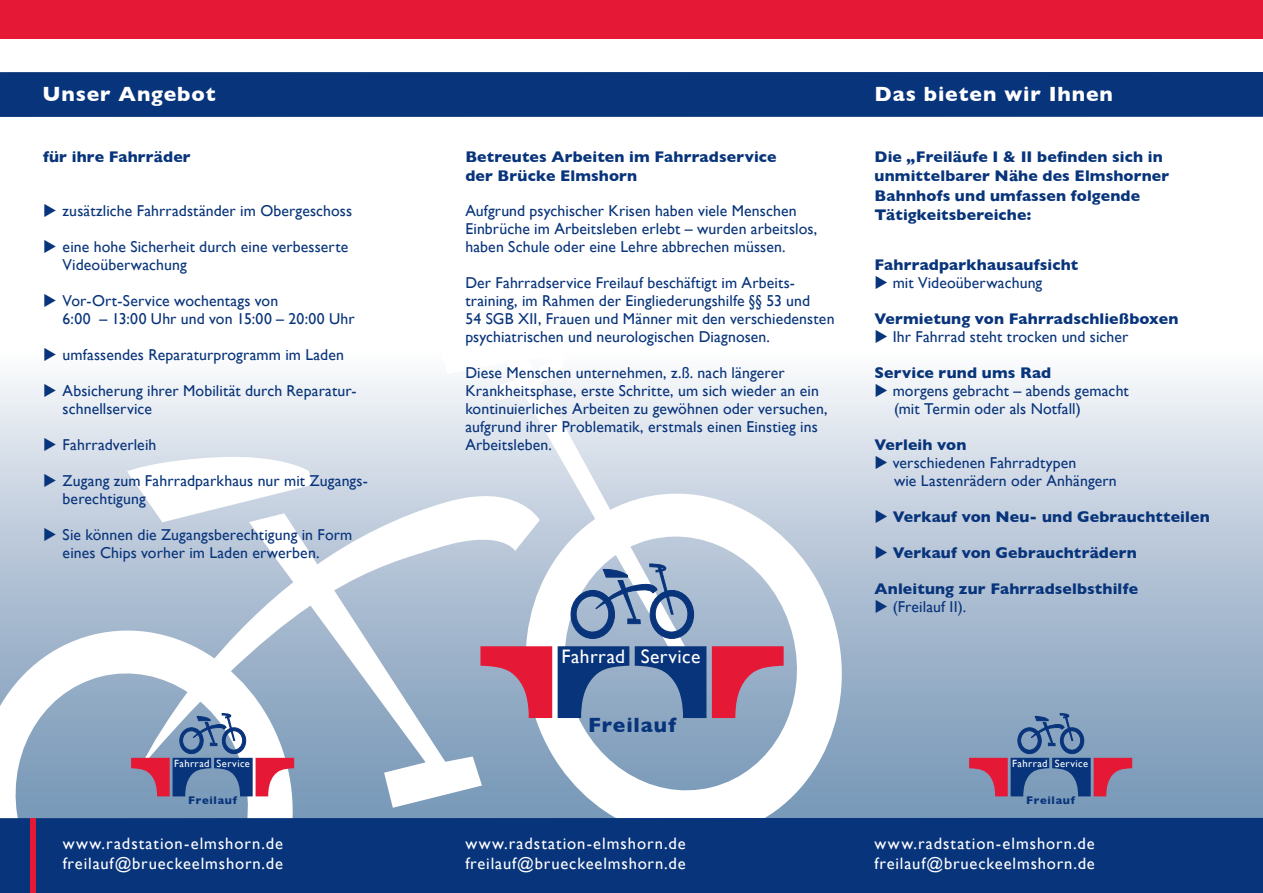
<style>
.page{position:relative;width:1263px;height:893px;background:#fff}
.page>*{position:absolute;margin:0;border:0;box-sizing:border-box;transform-origin:0 0}
.t1{font:700 21px "Gill Sans";letter-spacing:.045em;color:#fff}
.t2{font:700 21px "Gill Sans";letter-spacing:.04em;color:#08347b}
.t3{font:19.5px "Gill Sans";letter-spacing:.02em;color:#fff}
.t4{font:16.5px/19.5px "Gill Sans";letter-spacing:.055em;color:#fff}
.t5{font:15.75px/18px "Gill Sans";letter-spacing:.01em;color:#08347b}
.t6{font:700 15.75px/19.5px "Gill Sans";letter-spacing:.01em;color:#08347b}
.t7{font:700 11.25px "Gill Sans";letter-spacing:.06em;color:#08347b}
.t8{font:10.5px "Gill Sans";letter-spacing:.045em;color:#fff}
</style>
<div class="page">
<svg style="left:0;top:376px;width:1263px;height:442px;background:#beccdb"></svg>
<svg style="left:0;top:615px;width:308px;height:203px"></svg>
<svg style="left:510px;top:479px;width:348px;height:339px"></svg>
<svg style="left:143px;top:480px;width:398px;height:282px"></svg>
<svg style="left:125px;top:456px;width:189px;height:68px"></svg>
<div style="left:440px;top:376px;width:58px;height:46px;background:#eceff4"></div>
<svg style="left:498px;top:376px;width:198px;height:292px"></svg>
<svg style="left:247px;top:512px;width:237px;height:297px"></svg>
<div style="left:0;top:72px;width:1263px;height:45px;background:#08347b"></div>
<div style="left:0;top:818px;width:1263px;height:75px;background:#08347b"></div>
<div style="left:0;top:0;width:1263px;height:38px;background:#e51836"></div>
<div style="left:31px;top:819px;width:5px;height:74px;background:#e51836"></div>
<svg style="left:712px;top:646px;width:72px;height:72px;background:#c25571"></svg>
<svg style="left:635px;top:646px;width:71px;height:72px;background:#426699"></svg>
<svg style="left:558px;top:646px;width:71px;height:72px;background:#416599"></svg>
<svg style="left:480px;top:646px;width:72px;height:72px;background:#c25672"></svg>
<svg style="left:571px;top:563px;width:123px;height:76px"></svg>
<svg style="left:131px;top:713px;width:163px;height:83px"></svg>
<svg style="left:969px;top:713px;width:163px;height:83px;background:#797b9f"></svg>
<h1 class="t1" style="left:43px;top:77px;width:175px">Unser Angebot</h1>
<h1 class="t1" style="left:874px;top:77px;width:240px">Das bieten wir Ihnen</h1>
<p class="t6" style="left:43px;top:147px;width:149px">für ihre Fahrräder</p>
<p class="t5" style="left:43px;top:202px;width:310px">◆ zusätzliche Fahrradständer im Obergeschoss</p>
<p class="t5" style="left:63px;top:238px;width:287px;text-indent:-19px">◆ eine hohe Sicherheit durch eine verbesserte<br>Videoüberwachung</p>
<p class="t5" style="left:63px;top:292px;width:294px;text-indent:-19px">◆ Vor-Ort-Service wochentags von<br>6:00 – 13:00 Uhr und von 15:00 – 20:00 Uhr</p>
<p class="t5" style="left:43px;top:346px;width:302px">◆ umfassendes Reparaturprogramm im Laden</p>
<p class="t5" style="left:63px;top:382px;width:295px;text-indent:-19px">◆ Absicherung ihrer Mobilität durch Reparatur&shy;schnellservice</p>
<p class="t5" style="left:43px;top:436px;width:115px">◆ Fahrradverleih</p>
<p class="t5" style="left:63px;top:472px;width:307px;text-indent:-19px">◆ Zugang zum Fahrradparkhaus nur mit Zugangs&shy;berechtigung</p>
<p class="t5" style="left:63px;top:526px;width:291px;text-indent:-19px">◆ Sie können die Zugangsberechtigung in Form eines Chips vorher im Laden erwerben.</p>
<p class="t6" style="left:465px;top:147px;width:313px">Betreutes Arbeiten im Fahrradservice der Brücke Elmshorn</p>
<p class="t5" style="left:465px;top:202px;width:353px">Aufgrund psychischer Krisen haben viele Menschen<br>Einbrüche im Arbeitsleben erlebt – wurden arbeitslos, haben Schule oder eine Lehre abbrechen müssen.</p>
<p class="t5" style="left:465px;top:274px;width:371px">Der Fahrradservice Freilauf beschäftigt im Arbeits&shy;training, im Rahmen der Eingliederungshilfe §§ 53 und<br>54 SGB XII, Frauen und Männer mit den verschiedensten psychiatrischen und neurologischen Diagnosen.</p>
<p class="t5" style="left:465px;top:364px;width:364px">Diese Menschen unternehmen, z.ß. nach längerer Krankheitsphase, erste Schritte, um sich wieder an ein kontinuierliches Arbeiten zu gewöhnen oder versuchen, aufgrund ihrer Problematik, erstmals einen Einstieg ins Arbeitsleben.</p>
<p class="t6" style="left:874px;top:146px;width:296px">Die „Freiläufe I &amp; II befinden sich in unmittelbarer Nähe des Elmshorner<br>Bahnhofs und umfassen folgende<br>Tätigkeitsbereiche:</p>
<p class="t6" style="left:874px;top:255px;width:205px">Fahrradparkhausaufsicht</p>
<p class="t5" style="left:874px;top:274px;width:169px">◆ mit Videoüberwachung</p>
<p class="t6" style="left:874px;top:309px;width:305px">Vermietung von Fahrradschließboxen</p>
<p class="t5" style="left:874px;top:328px;width:255px">◆ Ihr Fahrrad steht trocken und sicher</p>
<p class="t6" style="left:874px;top:363px;width:178px">Service rund ums Rad</p>
<p class="t5" style="left:894px;top:382px;width:236px;text-indent:-19px">◆ morgens gebracht – abends gemacht (mit Termin oder als Notfall)</p>
<p class="t6" style="left:874px;top:435px;width:93px">Verleih von</p>
<p class="t5" style="left:894px;top:454px;width:224px;text-indent:-19px">◆ verschiedenen Fahrradtypen<br>wie Lastenrädern oder Anhängern</p>
<p class="t6" style="left:874px;top:507px;width:337px">◆ Verkauf von Neu- und Gebrauchtteilen</p>
<p class="t6" style="left:874px;top:543px;width:264px">◆ Verkauf von Gebrauchträdern</p>
<p class="t6" style="left:874px;top:579px;width:265px">Anleitung zur Fahrradselbsthilfe</p>
<p class="t5" style="left:874px;top:598px;width:93px">◆ (Freilauf II).</p>
<p class="t3" style="left:561px;top:645px;width:140px">Fahrrad Service</p>
<h1 class="t2" style="left:588px;top:709px;width:90px">Freilauf</h1>
<p class="t8" style="left:174px;top:757px;width:77px">Fahrrad Service</p>
<p class="t8" style="left:1012px;top:757px;width:77px">Fahrrad Service</p>
<p class="t7" style="left:188px;top:791px;width:50px">Freilauf</p>
<p class="t7" style="left:1026px;top:791px;width:50px">Freilauf</p>
<p class="t4" style="left:63px;top:834px;width:222px">www.radstation-elmshorn.de freilauf@brueckeelmshorn.de</p>
<p class="t4" style="left:465px;top:834px;width:222px">www.radstation-elmshorn.de freilauf@brueckeelmshorn.de</p>
<p class="t4" style="left:874px;top:834px;width:222px">www.radstation-elmshorn.de freilauf@brueckeelmshorn.de</p>
</div>
